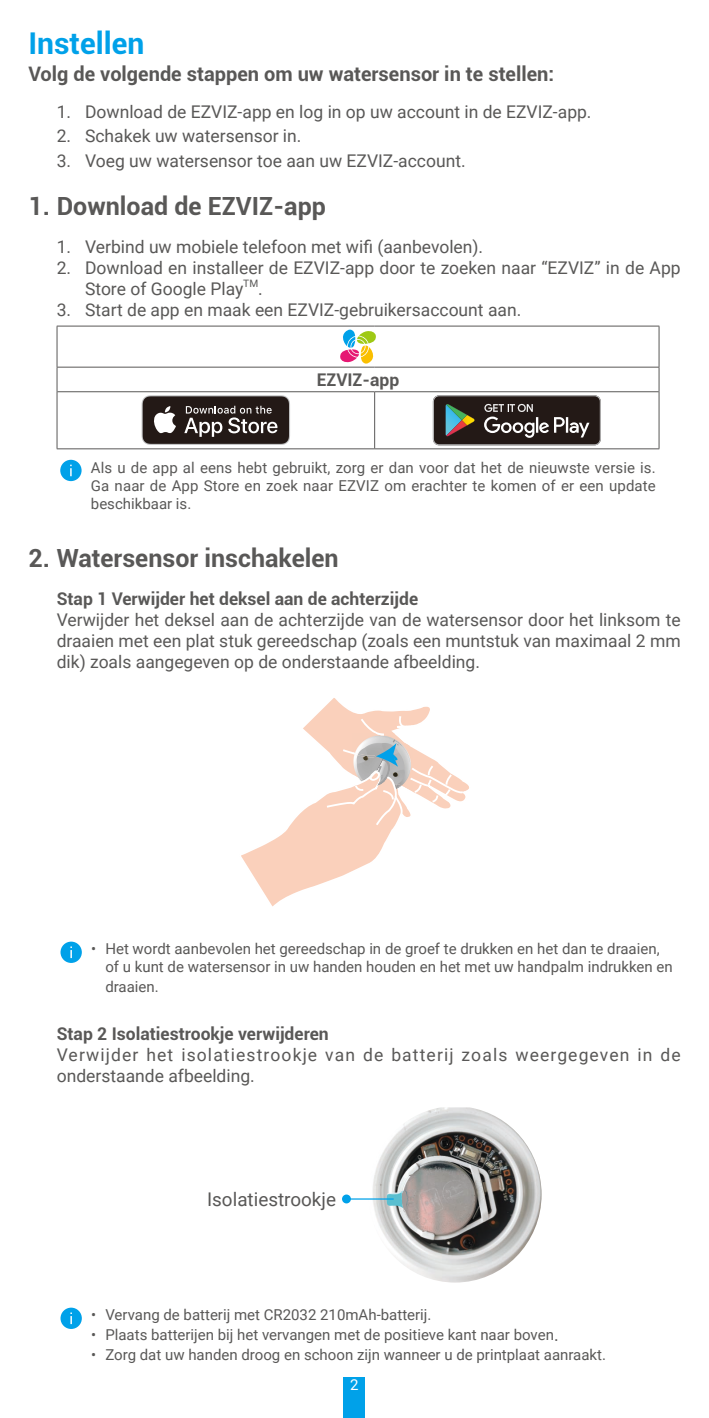
<style>
.page{position:relative;width:709px;height:1418px;background:#fff}
.page>*{position:absolute;margin:0;border:0;box-sizing:border-box;transform-origin:0 0}
.t1{font:700 30px "Roboto";color:#00a1e9}
.t2{font:700 25px "Roboto";color:#595857}
.t3{font:700 20px "Roboto";color:#595857}
.t4{font:18.75px "Roboto";color:#595857}
.t5{font:17.5px/21px "Roboto";color:#595857}
.t6{font:17.5px/21px "Roboto";letter-spacing:.065em;color:#595857}
.t7{font:700 17.5px "Roboto";color:#595857}
.t8{font:15px/18px "Roboto";color:#595857;text-align:justify}
.t9{font:15px "Roboto";color:#fff}
.t10{font:10.25px "Roboto";color:#595857}
.s1{font-size:17.5px}
</style>
<div class="page">
<div style="left:344px;top:1376px;width:21px;height:41px;background:#00a1e9"></div>
<hr style="left:57px;top:367px;width:317px;height:1px;background:#595857">
<hr style="left:374px;top:367px;width:285px;height:1px;background:#595857">
<hr style="left:57px;top:391px;width:317px;height:1px;background:#595857">
<hr style="left:374px;top:391px;width:284px;height:1px;background:#595857">
<hr style="left:374px;top:392px;width:1px;height:56px;background:#595857">
<hr style="left:658px;top:326px;width:1px;height:41px;background:#595857">
<svg style="left:658px;top:367px;width:1px;height:25px"></svg>
<hr style="left:57px;top:326px;width:317px;height:1px;background:#595857">
<hr style="left:57px;top:326px;width:1px;height:41px;background:#595857">
<hr style="left:374px;top:326px;width:285px;height:1px;background:#595857">
<svg style="left:57px;top:367px;width:1px;height:25px"></svg>
<hr style="left:57px;top:392px;width:1px;height:56px;background:#595857">
<hr style="left:658px;top:392px;width:1px;height:56px;background:#595857">
<hr style="left:57px;top:448px;width:317px;height:1px;background:#595857">
<hr style="left:374px;top:448px;width:285px;height:1px;background:#595857">
<svg style="left:340px;top:329px;width:36px;height:34px"></svg>
<svg style="left:142px;top:395px;width:148px;height:50px;background:#4f4745"></svg>
<svg style="left:433px;top:395px;width:168px;height:50px;background:#443f3b"></svg>
<div style="left:60px;top:460px;width:22px;height:21px;background:#00a1e9;border-radius:50%"></div>
<svg style="left:70px;top:464px;width:2px;height:12px"></svg>
<svg style="left:241px;top:698px;width:228px;height:209px"></svg>
<div style="left:60px;top:941px;width:22px;height:21px;background:#00a1e9;border-radius:50%"></div>
<svg style="left:70px;top:946px;width:2px;height:12px"></svg>
<img style="left:368px;top:1107px;width:173px;height:175px">
<div style="left:402px;top:1190px;width:5px;height:17px;background:#939393;border-radius:50%"></div>
<img style="left:386px;top:1189px;width:18px;height:19px">
<svg style="left:400px;top:1191px;width:7px;height:19px"></svg>
<div style="left:342px;top:1194px;width:9px;height:9px;background:#00a1e9;border-radius:50%"></div>
<hr style="left:349px;top:1198px;width:45px;height:1px;background:#00a1e9">
<div style="left:60px;top:1307px;width:22px;height:21px;background:#00a1e9;border-radius:50%"></div>
<svg style="left:70px;top:1312px;width:2px;height:11px"></svg>
<h1 class="t1" style="left:28px;top:22px;width:117px">Instellen</h1>
<p class="t3" style="left:28px;top:60px;width:527px">Volg de volgende stappen om uw watersensor in te stellen:</p>
<p class="t5" style="left:57px;top:100px;width:536px">1. Download de EZVIZ-app en log in op uw account in de EZVIZ-app.</p>
<p class="t5" style="left:57px;top:125px;width:246px">2. Schakek uw watersensor in.</p>
<p class="t5" style="left:57px;top:149px;width:410px">3. Voeg uw watersensor toe aan uw EZVIZ-account.</p>
<h2 class="t2" style="left:28px;top:189px;width:299px">1. Download de EZVIZ-app</h2>
<p class="t5" style="left:57px;top:236px;width:428px">1. Verbind uw mobiele telefoon met wifi (aanbevolen).</p>
<p class="t5" style="left:85px;top:257px;width:597px;text-indent:-28px">2. Download en installeer de EZVIZ-app door te zoeken naar “EZVIZ” in de App<br>Store of Google Play</p>
<p class="t10" style="left:243px;top:276px;width:16px">TM</p>
<p class="t5" style="left:258px;top:278px;width:6px">.</p>
<p class="t5" style="left:57px;top:299px;width:466px">3. Start de app en maak een EZVIZ-gebruikersaccount aan.</p>
<p class="t7" style="left:317px;top:367px;width:84px">EZVIZ-app</p>
<p class="t8" style="left:91px;top:458px;width:566px">Als u de app al eens hebt gebruikt, zorg er dan voor dat het de nieuwste versie is.<br>Ga naar de App Store en zoek naar EZVIZ om erachter te komen of er een update beschikbaar is.</p>
<h2 class="t2" style="left:28px;top:540px;width:312px">2. Watersensor inschakelen</h2>
<p class="t7" style="left:57px;top:586px;width:363px">Stap 1 Verwijder het deksel aan de achterzijde</p>
<p class="t5" style="left:57px;top:608px;width:625px;text-align:justify">Verwijder het deksel aan de achterzijde van de watersensor door het linksom te draaien met een plat stuk gereedschap (zoals een muntstuk van maximaal 2 mm dik) zoals aangegeven op de onderstaande afbeelding.</p>
<p class="t8" style="left:105px;top:939px;width:569px;text-align:left;text-indent:-14px">• Het wordt aanbevolen het gereedschap in de groef te drukken en het dan te draaien, of u kunt de watersensor in uw handen houden en het met uw handpalm indrukken en draaien.</p>
<p class="t7" style="left:57px;top:1020px;width:273px">Stap 2 Isolatiestrookje verwijderen</p>
<p class="t6" style="left:57px;top:1043px;width:625px">Verwijder het isolatiestrookje van de batterij zoals weergegeven in de onderstaande afbeelding.</p>
<p class="t4" style="left:207px;top:1185px;width:130px">Isolatiestrookje</p>
<p class="t8" style="left:91px;top:1305px;width:342px">• Vervang de batterij met CR2032 210mAh-batterij.</p>
<p class="t8" style="left:91px;top:1324px;width:469px">• Plaats batterijen bij het vervangen met de positieve kant naar boven<span class="s1">.</span></p>
<p class="t8" style="left:91px;top:1344px;width:516px">• Zorg dat uw handen droog en schoon zijn wanneer u de printplaat aanraakt.</p>
<p class="t9" style="left:350px;top:1373px;width:10px">2</p>
</div>
